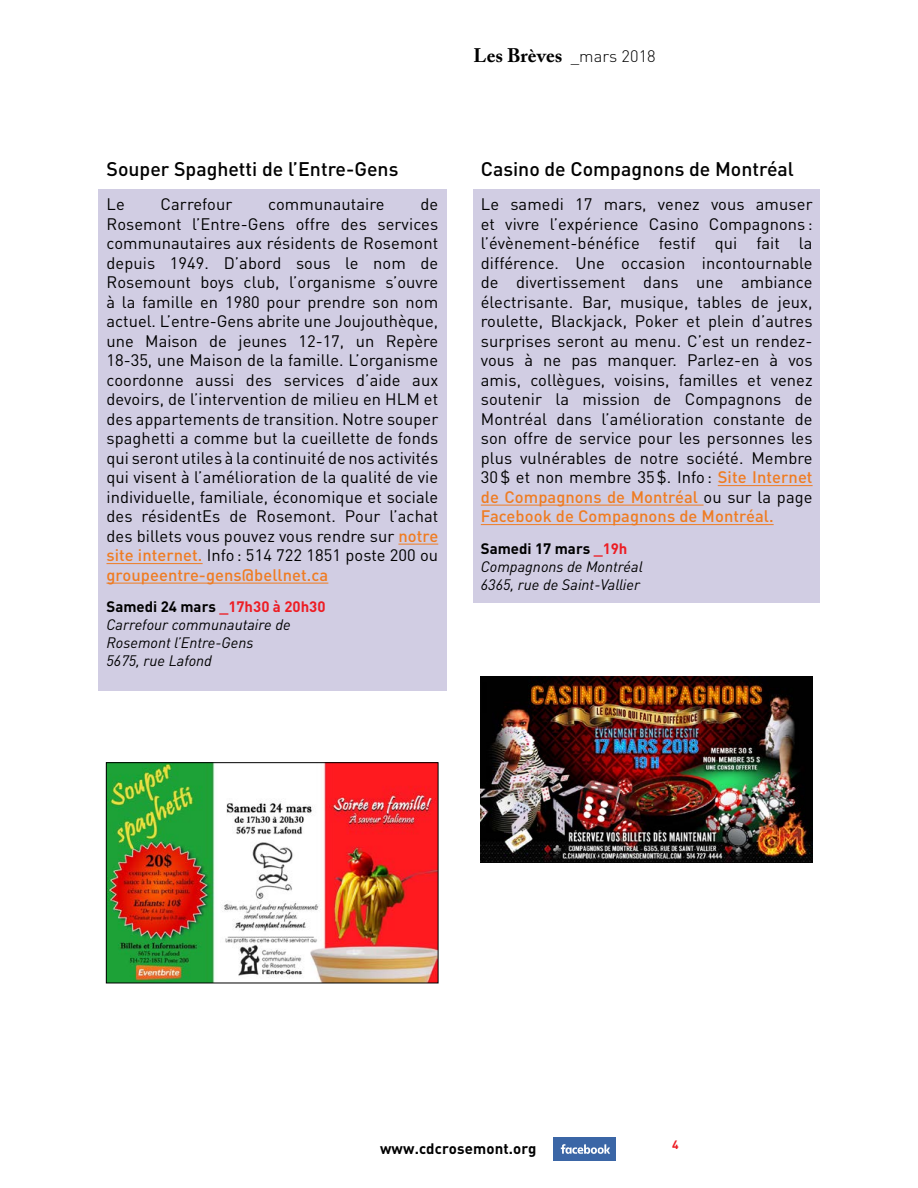
<style>
.page{position:relative;width:918px;height:1188px;background:#fff}
.page>*{position:absolute;margin:0;border:0;box-sizing:border-box;transform-origin:0 0}
.t1{font:500 19.5px "DIN";color:#000}
.t2{font:700 19.5px "Adobe Caslon Pro";letter-spacing:.005em;color:#000}
.t3{font:16.5px/19.5px "DIN Pro";letter-spacing:.005em;color:#000;text-align:justify}
.t4{font:italic 15px/18px "DIN Pro";color:#000}
.t5{font:700 15px "DIN Pro";letter-spacing:.01em;color:#000}
.t6{font:700 12px "DIN Pro";color:#ed1d24}
.s1{font-family:"DIN Pro";font-weight:300;font-size:16.5px}
.s2{font-weight:500;color:#ef7c22}
.s3{font-weight:700;font-style:normal}
.s4{font-weight:700;font-style:normal;color:#ed1d24}
</style>
<div class="page">
<div style="left:554px;top:1137px;width:62px;height:24px;background:#3b66a6"></div>
<svg style="left:561px;top:1144px;width:49px;height:10px"></svg>
<div style="left:98px;top:189px;width:349px;height:502px;background:#d1cde3"></div>
<div style="left:473px;top:189px;width:347px;height:414px;background:#d1cde3"></div>
<hr style="left:398px;top:544px;width:40px;height:1px;background:#ef7c22">
<hr style="left:106px;top:563px;width:97px;height:1px;background:#ef7c22">
<hr style="left:106px;top:583px;width:222px;height:1px;background:#ef7c22">
<hr style="left:718px;top:485px;width:95px;height:1px;background:#ef7c22">
<hr style="left:481px;top:505px;width:223px;height:1px;background:#ef7c22">
<hr style="left:481px;top:524px;width:293px;height:1px;background:#ef7c22">
<img style="left:108px;top:764px;width:328px;height:217px">
<div style="left:106px;top:762px;width:332px;height:221px;border:1px solid #000"></div>
<img style="left:481px;top:676px;width:332px;height:187px">
<p class="t2" style="left:473px;top:44px;width:184px">Les Brèves <span class="s1">_mars 2018</span></p>
<p class="t1" style="left:106px;top:156px;width:293px">Souper Spaghetti de l’Entre-Gens</p>
<p class="t3" style="left:106px;top:194px;width:20px">Le</p>
<p class="t3" style="left:161px;top:194px;width:73px">Carrefour</p>
<p class="t3" style="left:268px;top:194px;width:118px">communautaire</p>
<p class="t3" style="left:106px;top:194px;width:333px;text-indent:314px">de Rosemont l’Entre-Gens offre des services communautaires aux résidents de Rosemont depuis 1949. D’abord sous le nom de Rosemount boys club, l’organisme s’ouvre à la famille en 1980 pour prendre son nom actuel. L’entre-Gens abrite une Joujouthèque, une Maison de jeunes 12-17, un Repère 18-35, une Maison de la famille. L’organisme coordonne aussi des services d’aide aux devoirs, de l’intervention de milieu en HLM et des appartements de transition. Notre souper spaghetti a comme but la cueillette de fonds qui seront utiles à la continuité de nos activités qui visent à l’amélioration de la qualité de vie individuelle, familiale, économique et sociale des résidentEs de Rosemont. Pour l’achat des billets vous pouvez vous rendre sur <span class="s2">notre site internet.</span> Info : 514 722 1851 poste 200 ou <span class="s2">groupeentre-gens@bellnet.ca</span></p>
<p class="t4" style="left:106px;top:598px;width:221px"><span class="s3">Samedi 24 mars</span> <span class="s4">_17h30 à 20h30<br></span>Carrefour communautaire de<br>Rosemont l’Entre-Gens<br>5675, rue Lafond</p>
<p class="t1" style="left:481px;top:156px;width:315px">Casino de Compagnons de Montréal</p>
<p class="t3" style="left:481px;top:194px;width:333px">Le samedi 17 mars, venez vous amuser et vivre l’expérience Casino Compagnons : l’évènement-bénéfice festif qui fait la différence. Une occasion incontournable de divertissement dans une ambiance électrisante. Bar, musique, tables de jeux, roulette, Blackjack, Poker et plein d’autres surprises seront au menu. C’est un rendez&shy;vous à ne pas manquer. Parlez-en à vos amis, collègues, voisins, familles et venez soutenir la mission de Compagnons de Montréal dans l’amélioration constante de son offre de service pour les personnes les plus vulnérables de notre société. Membre 30$ et non membre 35$. Info : <span class="s2">Site Internet de Compagnons de Montréal</span> ou sur la page <span class="s2">Facebook de Compagnons de Montréal.</span></p>
<p class="t4" style="left:481px;top:539px;width:163px"><span class="s3">Samedi 17 mars</span> <span class="s4">_19h<br></span>Compagnons de Montréal<br>6365, rue de Saint-Vallier</p>
<p class="t5" style="left:380px;top:1138px;width:158px">www.cdcrosemont.org</p>
<p class="t6" style="left:672px;top:1137px;width:8px">4</p>
</div>
